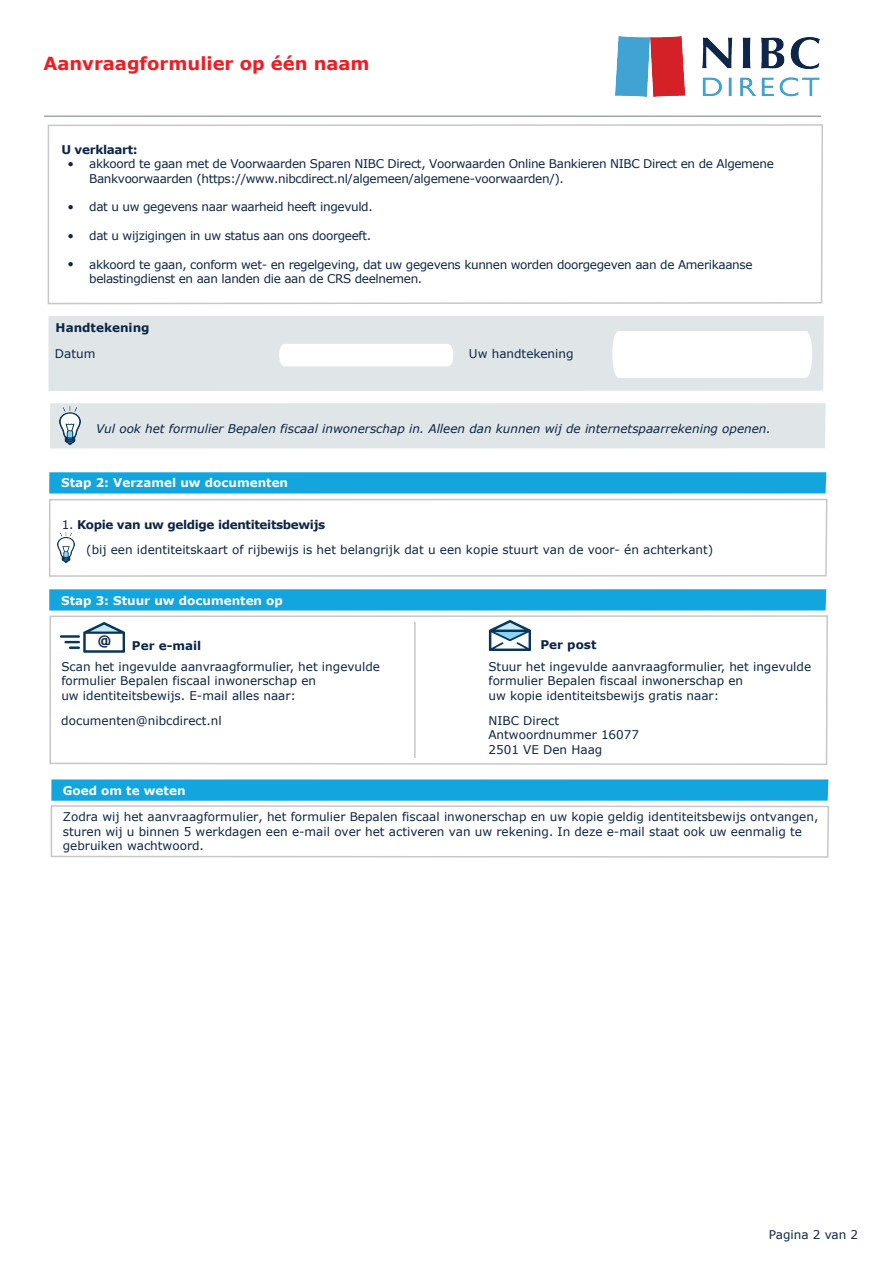
<style>
.page{position:relative;width:893px;height:1263px;background:#fff}
.page>*{position:absolute;margin:0;border:0;box-sizing:border-box;transform-origin:0 0}
.t1{font:700 18px "Verdana";color:#ee1d23}
.t2{font:700 14.25px "Verdana";color:#0d2749}
.t3{font:12px/14.4px "Verdana";letter-spacing:-.03em;color:#0d2646}
.t4{font:12px/26.1px "Verdana";color:#0d2646}
.t5{font:12px/14.4px "Verdana";color:#0b2545}
.t6{font:italic 12px "Verdana";color:#0b2545}
.t7{font:700 12px "Verdana";color:#fff}
.t8{font:700 12px "Verdana";letter-spacing:-.03em;color:#0d2646}
.t9{font:12px "Verdana";color:#0c2646}
.t10{font:700 12px "Verdana";color:#0b2545}
.t11{font:700 12px "Verdana";color:#0c2646}
.s1{font-weight:400}
.s2{font-weight:700;color:#fff}
.s3{color:#0b2545}
</style>
<div class="page">
<div style="left:48px;top:316px;width:776px;height:75px;background:#e0e6e7"></div>
<svg style="left:277px;top:344px;width:178px;height:22px"></svg>
<svg style="left:610px;top:331px;width:204px;height:47px"></svg>
<svg style="left:47px;top:124px;width:776px;height:181px"></svg>
<div style="left:49px;top:472px;width:777px;height:21px;background:#12a5de"></div>
<svg style="left:49px;top:498px;width:779px;height:79px"></svg>
<div style="left:49px;top:589px;width:777px;height:21px;background:#12a5de"></div>
<img style="left:57px;top:533px;width:17px;height:29px">
<svg style="left:50px;top:779px;width:780px;height:79px"></svg>
<svg style="left:49px;top:615px;width:779px;height:150px"></svg>
<img style="left:60px;top:622px;width:64px;height:30px">
<hr style="left:414px;top:622px;width:2px;height:136px;background:#c6c7c7">
<img style="left:488px;top:621px;width:42px;height:29px">
<img style="left:616px;top:36px;width:204px;height:60px">
<svg style="left:44px;top:115px;width:777px;height:2px;background:#b3bcc2"></svg>
<div style="left:50px;top:403px;width:776px;height:46px;background:#e0e6e7"></div>
<img style="left:60px;top:406px;width:21px;height:39px">
<h1 class="t1" style="left:44px;top:51px;width:328px">Aanvraagformulier op één naam</h1>
<p class="t8" style="left:62px;top:141px;width:78px">U verklaart:</p>
<p class="t3" style="left:68px;top:156px;width:8px">•</p>
<p class="t3" style="left:68px;top:199px;width:8px">•</p>
<p class="t3" style="left:68px;top:228px;width:8px">•</p>
<p class="t3" style="left:68px;top:256px;width:8px">•</p>
<p class="t3" style="left:89px;top:156px;width:686px">akkoord te gaan met de Voorwaarden Sparen NIBC Direct, Voorwaarden Online Bankieren NIBC Direct en de Algemene<br>Bankvoorwaarden (https://www.nibcdirect.nl/algemeen/algemene-voorwaarden/).</p>
<p class="t3" style="left:89px;top:200px;width:285px">dat u uw gegevens naar waarheid heeft ingevuld.</p>
<p class="t3" style="left:89px;top:228px;width:283px">dat u wijzigingen in uw status aan ons doorgeeft.</p>
<p class="t3" style="left:89px;top:257px;width:665px">akkoord te gaan, conform wet- en regelgeving, dat uw gegevens kunnen worden doorgegeven aan de Amerikaanse belastingdienst en aan landen die aan de CRS deelnemen.</p>
<p class="t11" style="left:56px;top:319px;width:96px">Handtekening</p>
<p class="t9" style="left:55px;top:345px;width:42px">Datum</p>
<p class="t9" style="left:469px;top:345px;width:106px">Uw handtekening</p>
<p class="t6" style="left:96px;top:421px;width:676px">Vul ook het formulier Bepalen fiscaal inwonerschap in. Alleen dan kunnen wij de internetspaarrekening openen.</p>
<p class="t7" style="left:61px;top:474px;width:228px">Stap 2: Verzamel uw documenten</p>
<p class="t8" style="left:62px;top:516px;width:265px"><span class="s1">1.</span> Kopie van uw geldige identiteitsbewijs</p>
<p class="t4" style="left:86px;top:536px;width:629px">(bij een identiteitskaart of rijbewijs is het belangrijk dat u een kopie stuurt van de voor- én achterkant)</p>
<p class="t7" style="left:61px;top:592px;width:223px">Stap 3: Stuur uw documenten op</p>
<p class="t2" style="left:97px;top:631px;width:16px">@</p>
<p class="t10" style="left:132px;top:637px;width:71px">Per e-mail</p>
<p class="t10" style="left:540px;top:636px;width:58px">Per post</p>
<p class="t5" style="left:61px;top:659px;width:320px">Scan het ingevulde aanvraagformulier, het ingevulde formulier Bepalen fiscaal inwonerschap en<br>uw identiteitsbewijs. E-mail alles naar:</p>
<p class="t5" style="left:61px;top:713px;width:162px">documenten@nibcdirect.nl</p>
<p class="t5" style="left:488px;top:659px;width:324px">Stuur het ingevulde aanvraagformulier, het ingevulde formulier Bepalen fiscaal inwonerschap en<br>uw kopie identiteitsbewijs gratis naar:</p>
<p class="t5" style="left:488px;top:713px;width:152px">NIBC Direct<br>Antwoordnummer 16077<br>2501 VE Den Haag</p>
<p class="t4" style="left:63px;top:777px;width:757px"><span class="s2">Goed om te weten<br></span>Zodra wij het aanvraagformulier, het formulier Bepalen fiscaal inwonerschap en uw kopie geldig <span class="s3">identiteitsbewijs</span> ontvangen,</p>
<p class="t4" style="left:63px;top:824px;width:741px;line-height:14.4px">sturen wij u binnen 5 werkdagen een e-mail over het activeren van uw rekening. In deze e-mail staat ook uw eenmalig te gebruiken wachtwoord.</p>
<p class="t9" style="left:769px;top:1226px;width:91px">Pagina 2 van 2</p>
</div>
